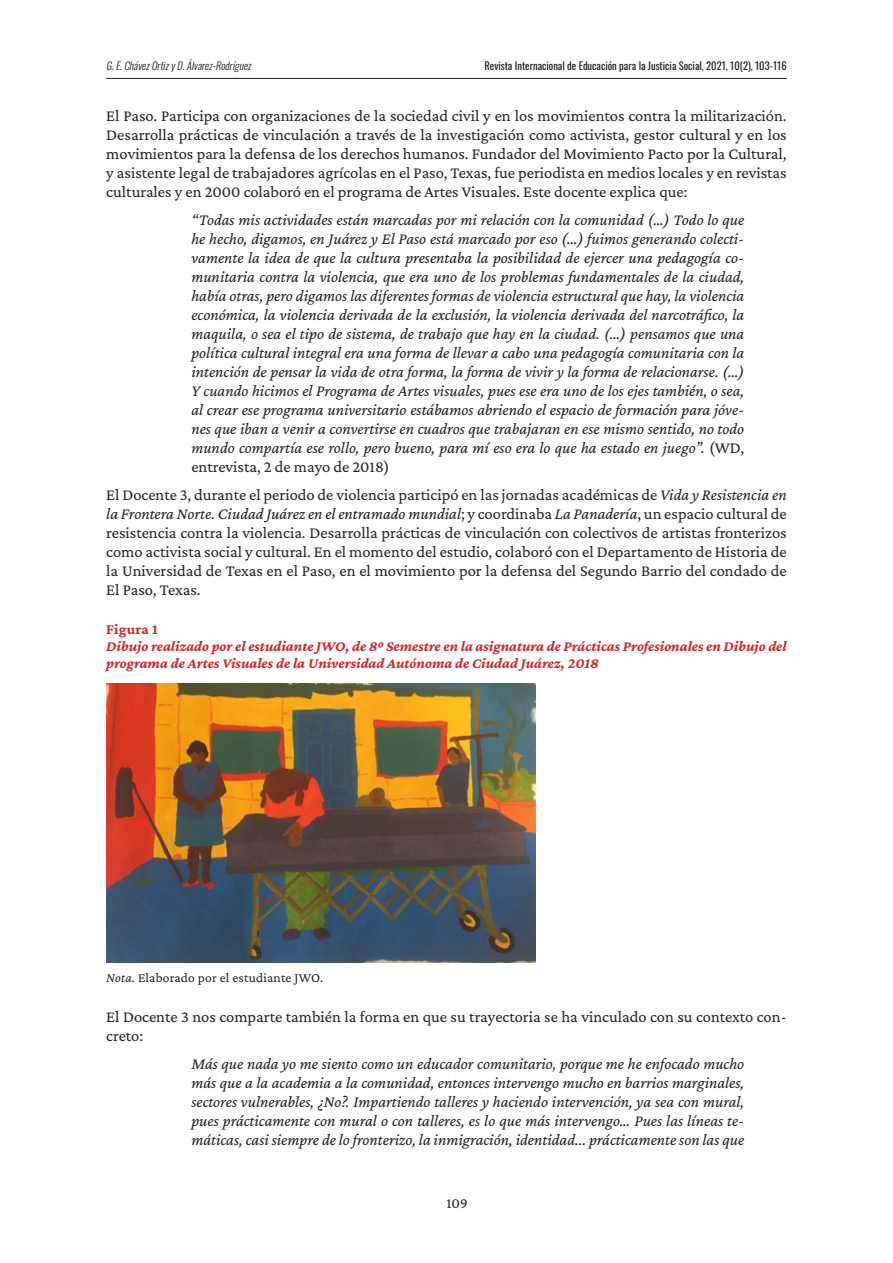
<style>
.page{position:relative;width:893px;height:1263px;background:#fff}
.page>*{position:absolute;margin:0;border:0;box-sizing:border-box;transform-origin:0 0}
.t1{font:italic 16.5px/18.9px "Crimson Pro";color:#231f20;text-align:justify}
.t2{font:16.5px/18.9px "Crimson Pro";color:#231f20;text-align:justify}
.t3{font:italic 700 15px/17.2px "Crimson Pro";color:#cc242b}
.t4{font:700 15px "Crimson Pro";letter-spacing:.015em;color:#cc242b}
.t5{font:15px "Crimson Pro";color:#231f20}
.t6{font:13.5px "Crimson Pro";letter-spacing:.015em;color:#231f20}
.t7{font:10.5px "Oswald";color:#231f20}
.t8{font:italic 300 10.5px "Oswald";color:#231f20}
.s1{font-style:normal}
.s2{font-style:italic}
</style>
<div class="page">
<hr style="left:106px;top:78px;width:681px;height:1px;background:#231f20">
<img style="left:106px;top:684px;width:429px;height:279px">
<p class="t8" style="left:106px;top:56px;width:149px">G.E.ChávezOrtizyD.Álvarez-Rodríguez</p>
<p class="t7" style="left:484px;top:56px;width:304px">Revista Internacional de Educación para la Justicia Social, 2021, 10(2), 103-116</p>
<p class="t2" style="left:106px;top:106px;width:682px">El Paso. Participa con organizaciones de la sociedad civil y en los movimientos contra la militarización.<br>Desarrolla prácticas de vinculación a través de la investigación como activista, gestor cultural y en los movimientos para la defensa de los derechos humanos. Fundador del Movimiento Pacto por la Cultural, y asistente legal de trabajadores agrícolas en el Paso, Texas, fue periodista en medios locales y en revistas culturales y en 2000 colaboró en el programa de Artes Visuales. Este docente explica que:</p>
<p class="t1" style="left:191px;top:210px;width:555px">“Todas mis actividades están marcadas por mi relación con la comunidad (…) Todo lo que he hecho, digamos, en Juárez y El Paso está marcado por eso (…) fuimos generando colecti&shy;vamente la idea de que la cultura presentaba la posibilidad de ejercer una pedagogía co&shy;munitaria contra la violencia, que era uno de los problemas fundamentales de la ciudad, había otras, pero digamos las diferentes formas de violencia estructural que hay, la violencia económica, la violencia derivada de la exclusión, la violencia derivada del narcotráfico, la maquila, o sea el tipo de sistema, de trabajo que hay en la ciudad. (…) pensamos que una política cultural integral era una forma de llevar a cabo una pedagogía comunitaria con la intención de pensar la vida de otra forma, la forma de vivir y la forma de relacionarse. (…)<br>Y cuando hicimos el Programa de Artes visuales, pues ese era uno de los ejes también, o sea, al crear ese programa universitario estábamos abriendo el espacio de formación para jóve&shy;nes que iban a venir a convertirse en cuadros que trabajaran en ese mismo sentido, no todo mundo compartía ese rollo, pero bueno, para mí eso era lo que ha estado en juego”. <span class="s1">(WD, entrevista, 2 de mayo de 2018)</span></p>
<p class="t2" style="left:106px;top:485px;width:682px">El Docente 3, durante el periodo de violencia participó en las jornadas académicas de <span class="s2">Vida y Resistencia en la Frontera Norte. Ciudad Juárez en el entramado mundial</span>; y coordinaba <span class="s2">La Panadería</span>, un espacio cultural de resistencia contra la violencia. Desarrolla prácticas de vinculación con colectivos de artistas fronterizos como activista social y cultural. En el momento del estudio, colaboró con el Departamento de Historia de la Universidad de Texas en el Paso, en el movimiento por la defensa del Segundo Barrio del condado de El Paso, Texas.</p>
<p class="t4" style="left:106px;top:619px;width:53px">Figura 1</p>
<p class="t3" style="left:106px;top:637px;width:682px">Dibujo realizado por el estudiante JWO, de 8º Semestre en la asignatura de Prácticas Profesionales en Dibujo del programa de Artes Visuales de la Universidad Autónoma de Ciudad Juárez, 2018</p>
<p class="t6" style="left:106px;top:969px;width:218px"><span class="s2">Nota.</span> Elaborado por el estudiante JWO.</p>
<p class="t2" style="left:106px;top:1007px;width:682px">El Docente 3 nos comparte también la forma en que su trayectoria se ha vinculado con su contexto con&shy;creto:</p>
<p class="t1" style="left:191px;top:1054px;width:554px">Más que nada yo me siento como un educador comunitario, porque me he enfocado mucho más que a la academia a la comunidad, entonces intervengo mucho en barrios marginales, sectores vulnerables, ¿No?. Impartiendo talleres y haciendo intervención, ya sea con mural, pues prácticamente con mural o con talleres, es lo que más intervengo… Pues las líneas te&shy;máticas, casi siempre de lo fronterizo, la inmigración, identidad... prácticamente son las que</p>
<p class="t5" style="left:447px;top:1193px;width:23px">109</p>
</div>
